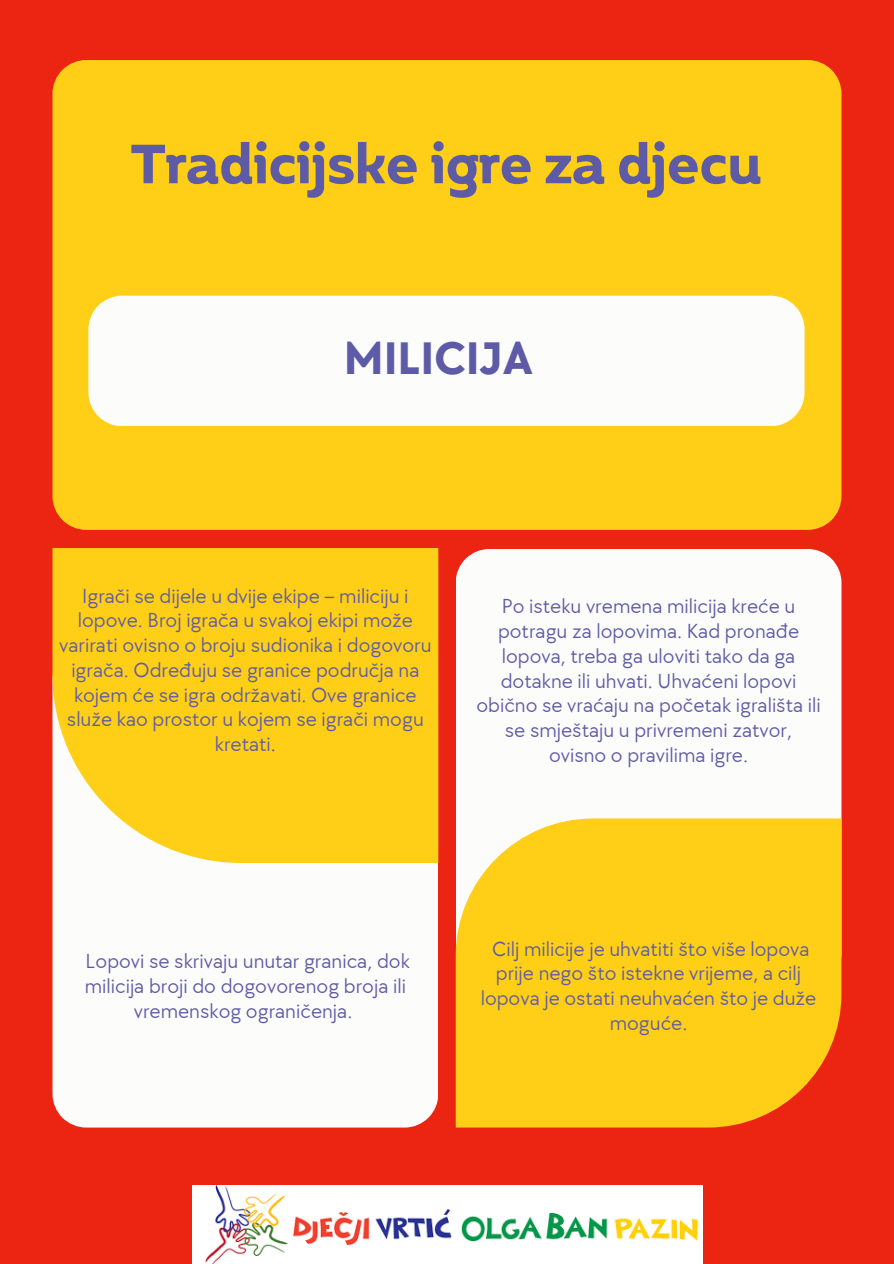
<style>
.page{position:relative;width:894px;height:1264px;background:#fff}
.page>*{position:absolute;margin:0;border:0;box-sizing:border-box;transform-origin:0 0}
.t1{font:700 66px "Boriboon";letter-spacing:-.015em;color:#5d5ba6}
.t2{font:700 47.1px "TT Chocolates";color:#5d5ba6}
.t3{font:21px/24.8px "TT Chocolates";color:#5d5ba6;text-align:center}
</style>
<div class="page">
<div style="left:0;top:0;width:893px;height:1263px;background:#ec2412"></div>
<div style="left:52px;top:60px;width:789px;height:470px;background:#ffce16"></div>
<div style="left:456px;top:549px;width:385px;height:269px;background:#fcfcfb"></div>
<svg style="left:455px;top:818px;width:386px;height:309px;background:#fec91d"></svg>
<div style="left:52px;top:863px;width:386px;height:264px;background:#fcfcfb"></div>
<div style="left:52px;top:549px;width:386px;height:314px;background:#ffce16"></div>
<img style="left:192px;top:1185px;width:510px;height:78px">
<div style="left:88px;top:295px;width:716px;height:131px;background:#fcfcfb"></div>
<p class="t1" style="left:131px;top:122px;width:632px">Tradicijske igre za djecu</p>
<p class="t2" style="left:343px;top:332px;width:191px">MILICIJA</p>
<h2 class="t3" style="left:59px;top:584px;width:374px">Igrači se dijele u dvije ekipe – miliciju i lopove. Broj igrača u svakoj ekipi može varirati ovisno o broju sudionika i dogovoru igrača. Određuju se granice područja na kojem će se igra održavati. Ove granice služe kao prostor u kojem se igrači mogu kretati.</h2>
<p class="t3" style="left:476px;top:594px;width:346px">Po isteku vremena milicija kreće u potragu za lopovima. Kad pronađe lopova, treba ga uloviti tako da ga dotakne ili uhvati. Uhvaćeni lopovi obično se vraćaju na početak igrališta ili se smještaju u privremeni zatvor, ovisno o pravilima igre.</p>
<p class="t3" style="left:85px;top:949px;width:326px">Lopovi se skrivaju unutar granica, dok milicija broji do dogovorenog broja ili vremenskog ograničenja.</p>
<p class="t3" style="left:480px;top:937px;width:337px">Cilj milicije je uhvatiti što više lopova prije nego što istekne vrijeme, a cilj lopova je ostati neuhvaćen što je duže moguće.</p>
</div>
